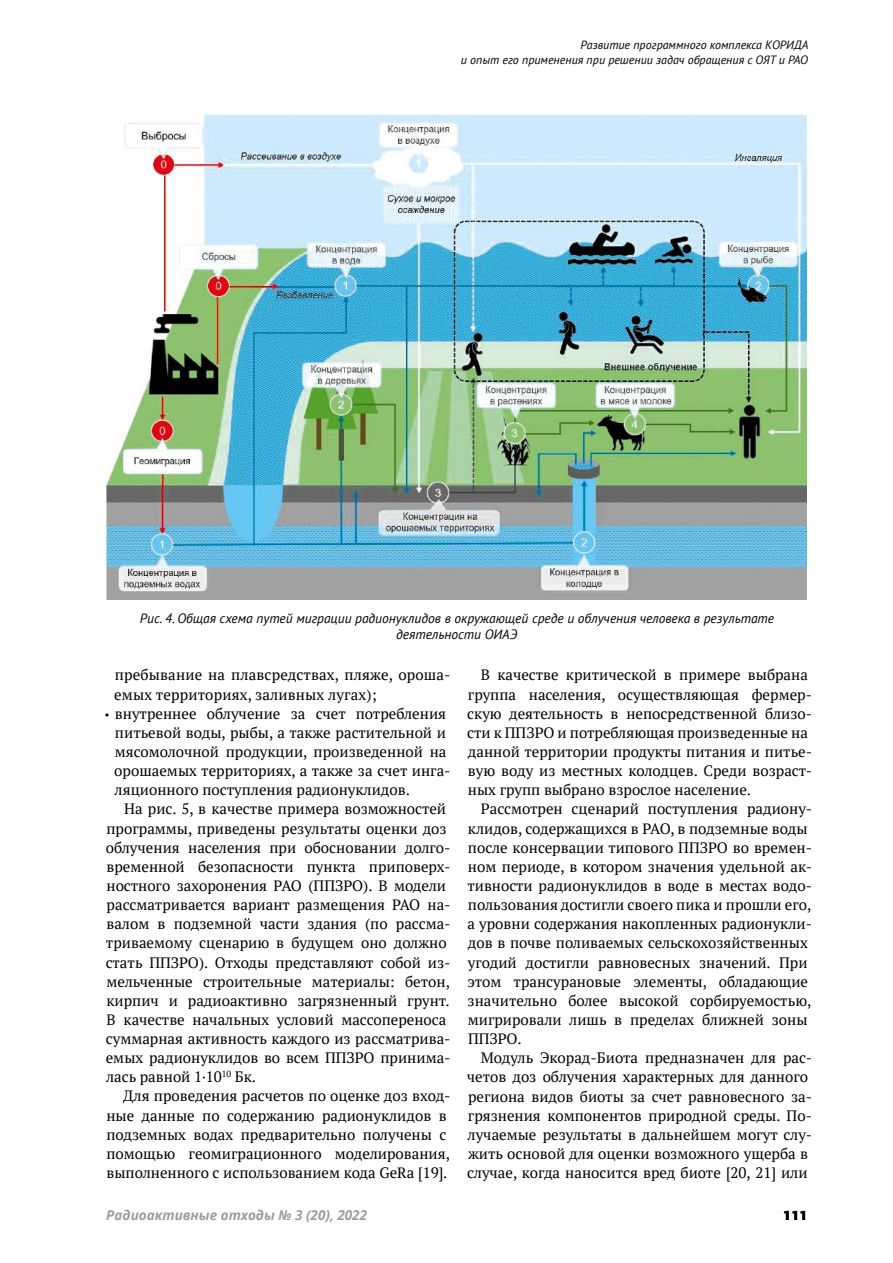
<style>
.page{position:relative;width:893px;height:1263px;background:#fff}
.page>*{position:absolute;margin:0;border:0;box-sizing:border-box;transform-origin:0 0}
.t1{font:15px/19.2px "PT Serif";color:#000}
.t2{font:italic 13.5px/16.2px "PT Sans";color:#000;text-align:center}
.t3{font:italic 700 13.5px "Noto Sans";color:#9d9d9c}
.t4{font:900 13.5px "PF Agora Sans Pro";color:#000}
.t5{font:italic 12px/14.4px "PT Sans";color:#000;text-align:right}
.s1{font-family:"PF Agora Sans Pro";font-size:14.25px}
</style>
<div class="page">
<img style="left:106px;top:114px;width:701px;height:486px">
<p class="t5" style="left:461px;top:38px;width:349px">Развитие программного комплекса КОРИДА<br>и опыт его применения при решении задач обращения с ОЯТ и РАО</p>
<p class="t2" style="left:140px;top:610px;width:636px">Рис. 4. Общая схема путей миграции радионуклидов в окружающей среде и облучения человека в результате деятельности ОИАЭ</p>
<p class="t1" style="left:114px;top:665px;width:338px">пребывание на плавсредствах, пляже, ороша&shy;емых территориях, заливных лугах);</p>
<p class="t1" style="left:114px;top:704px;width:338px;text-indent:-9px"><span class="s1">•</span> внутреннее облучение за счет потребления питьевой воды, рыбы, а также растительной и мясомолочной продукции, произведенной на орошаемых территориях, а также за счет инга&shy;ляционного поступления радионуклидов.</p>
<p class="t1" style="left:106px;top:799px;width:346px;text-indent:18px">На рис. 5, в качестве примера возможностей программы, приведены результаты оценки доз облучения населения при обосновании долго&shy;временной безопасности пункта приповерх&shy;ностного захоронения РАО (ППЗРО). В модели рассматривается вариант размещения РАО на&shy;валом в подземной части здания (по рассма&shy;триваемому сценарию в будущем оно должно стать ППЗРО). Отходы представляют собой из&shy;мельченные строительные материалы: бетон, кирпич и радиоактивно загрязненный грунт.<br>В качестве начальных условий массопереноса суммарная активность каждого из рассматрива&shy;емых радионуклидов во всем ППЗРО принима&shy;лась равной 1·10<sup>10</sup> Бк.</p>
<p class="t1" style="left:106px;top:1086px;width:346px;text-indent:17px">Для проведения расчетов по оценке доз вход&shy;ные данные по содержанию радионуклидов в подземных водах предварительно получены с помощью геомиграционного моделирования, выполненного с использованием кода GeRa [19].</p>
<p class="t1" style="left:467px;top:665px;width:346px;text-indent:14px">В качестве критической в примере выбрана группа населения, осуществляющая фермер&shy;скую деятельность в непосредственной близо&shy;сти к ППЗРО и потребляющая произведенные на данной территории продукты питания и питье&shy;вую воду из местных колодцев. Среди возраст&shy;ных групп выбрано взрослое население.</p>
<p class="t1" style="left:467px;top:799px;width:346px;text-indent:13px">Рассмотрен сценарий поступления радиону&shy;клидов, содержащихся в РАО, в подземные воды после консервации типового ППЗРО во времен&shy;ном периоде, в котором значения удельной ак&shy;тивности радионуклидов в воде в местах водо&shy;пользования достигли своего пика и прошли его, а уровни содержания накопленных радионукли&shy;дов в почве поливаемых сельскохозяйственных угодий достигли равновесных значений. При этом трансурановые элементы, обладающие значительно более высокой сорбируемостью, мигрировали лишь в пределах ближней зоны ППЗРО.</p>
<p class="t1" style="left:467px;top:1048px;width:347px;text-indent:14px">Модуль Экорад-Биота предназначен для рас&shy;четов доз облучения характерных для данного региона видов биоты за счет равновесного за&shy;грязнения компонентов природной среды. По&shy;лучаемые результаты в дальнейшем могут слу&shy;жить основой для оценки возможного ущерба в случае, когда наносится вред биоте [20, 21] или</p>
<p class="t3" style="left:106px;top:1206px;width:262px">Радиоактивные отходы № 3 (20), 2022</p>
<p class="t4" style="left:783px;top:1207px;width:26px">111</p>
</div>
